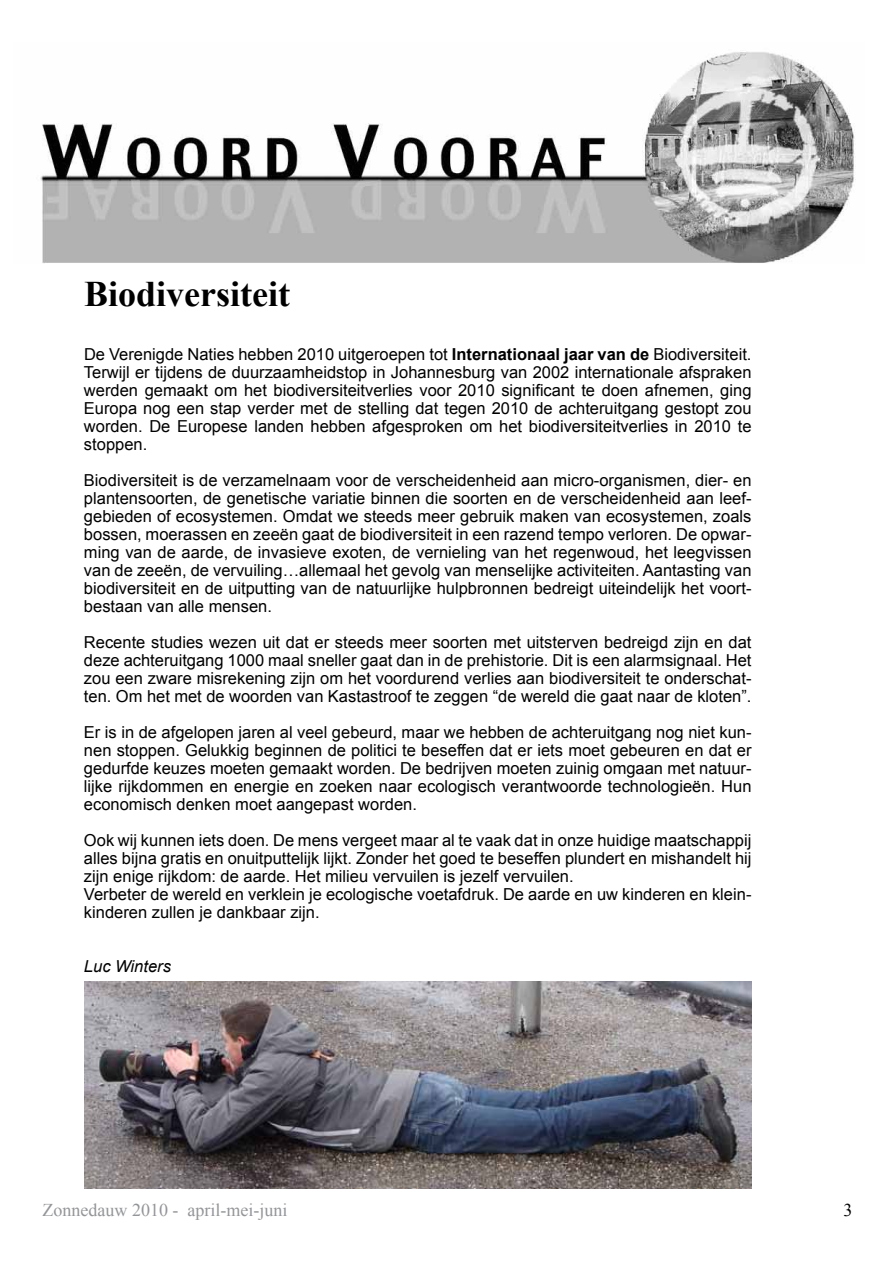
<style>
.page{position:relative;width:893px;height:1263px;background:#fff}
.page>*{position:absolute;margin:0;border:0;box-sizing:border-box;transform-origin:0 0}
.t1{font:700 36px "Times New Roman";color:#000}
.t2{font:18px "Times New Roman";color:#939598}
.t3{font:18px "Times New Roman";color:#000}
.t4{font:16.5px/18px "Arial";color:#000;text-align:justify}
.t5{font:italic 16.5px "Arial";color:#000}
.s1{font-weight:700}
</style>
<div class="page">
<img style="left:40px;top:52px;width:816px;height:211px">
<img style="left:84px;top:982px;width:667px;height:206px">
<h1 class="t1" style="left:84px;top:269px;width:207px">Biodiversiteit</h1>
<p class="t4" style="left:84px;top:345px;width:669px">De Verenigde Naties hebben 2010 uitgeroepen tot <span class="s1">Internationaal jaar van de</span> Biodiversiteit.<br>Terwijl er tijdens de duurzaamheidstop in Johannesburg van 2002 internationale afspraken werden gemaakt om het biodiversiteitverlies voor 2010 significant te doen afnemen, ging Europa nog een stap verder met de stelling dat tegen 2010 de achteruitgang gestopt zou worden. De Europese landen hebben afgesproken om het biodiversiteitverlies in 2010 te stoppen.</p>
<p class="t4" style="left:84px;top:471px;width:669px">Biodiversiteit is de verzamelnaam voor de verscheidenheid aan micro-organismen, dier- en plantensoorten, de genetische variatie binnen die soorten en de verscheidenheid aan leef&shy;gebieden of ecosystemen. Omdat we steeds meer gebruik maken van ecosystemen, zoals bossen, moerassen en zeeën gaat de biodiversiteit in een razend tempo verloren. De opwar&shy;ming van de aarde, de invasieve exoten, de vernieling van het regenwoud, het leegvissen van de zeeën, de vervuiling…allemaal het gevolg van menselijke activiteiten. Aantasting van biodiversiteit en de uitputting van de natuurlijke hulpbronnen bedreigt uiteindelijk het voort&shy;bestaan van alle mensen.</p>
<p class="t4" style="left:84px;top:633px;width:669px">Recente studies wezen uit dat er steeds meer soorten met uitsterven bedreigd zijn en dat deze achteruitgang 1000 maal sneller gaat dan in de prehistorie. Dit is een alarmsignaal. Het zou een zware misrekening zijn om het voordurend verlies aan biodiversiteit te onderschat&shy;ten. Om het met de woorden van Kastastroof te zeggen “de wereld die gaat naar de kloten”.</p>
<p class="t4" style="left:84px;top:723px;width:669px">Er is in de afgelopen jaren al veel gebeurd, maar we hebben de achteruitgang nog niet kun&shy;nen stoppen. Gelukkig beginnen de politici te beseffen dat er iets moet gebeuren en dat er gedurfde keuzes moeten gemaakt worden. De bedrijven moeten zuinig omgaan met natuur&shy;lijke rijkdommen en energie en zoeken naar ecologisch verantwoorde technologieën. Hun economisch denken moet aangepast worden.</p>
<p class="t4" style="left:84px;top:831px;width:669px;text-align:left">Ook wij kunnen iets doen. De mens vergeet maar al te vaak dat in onze huidige maatschappij alles bijna gratis en onuitputtelijk lijkt. Zonder het goed te beseffen plundert en mishandelt hij zijn enige rijkdom: de aarde. Het milieu vervuilen is jezelf vervuilen.<br>Verbeter de wereld en verklein je ecologische voetafdruk. De aarde en uw kinderen en klein&shy;kinderen zullen je dankbaar zijn.</p>
<p class="t5" style="left:84px;top:956px;width:88px">Luc Winters</p>
<p class="t2" style="left:43px;top:1198px;width:246px">Zonnedauw 2010 - april-mei-juni</p>
<p class="t3" style="left:844px;top:1198px;width:10px">3</p>
</div>
